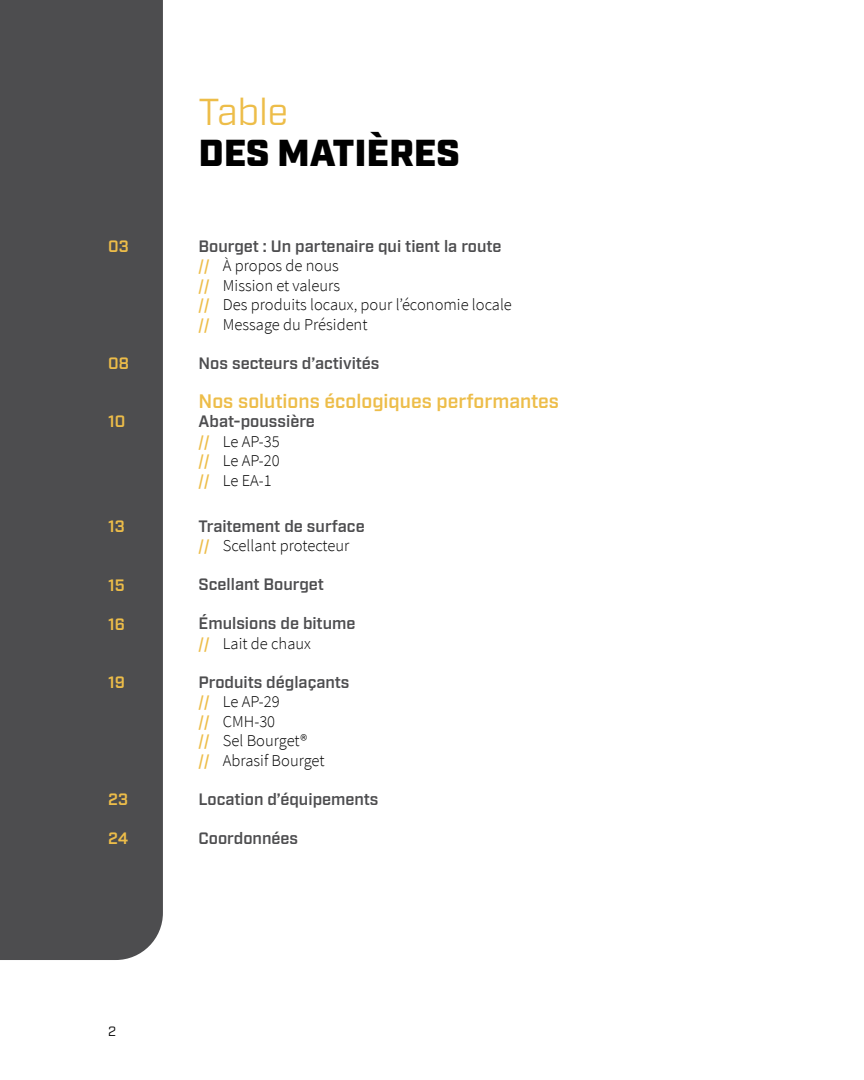
<style>
.page{position:relative;width:864px;height:1080px;background:#fff}
.page>*{position:absolute;margin:0;border:0;box-sizing:border-box;transform-origin:0 0}
.t1{font:900 37.5px "Industry";letter-spacing:.01em;color:#000}
.t2{font:37.5px "Industry";color:#edbd49}
.t3{font:600 19.5px "Industry";color:#edbd49}
.t4{font:300 16.5px/19.5px "Source Sans Pro";color:#000}
.t5{font:600 16.5px "Industry";color:#4d4d4f}
.t6{font:600 16.5px "Industry";color:#edbd49}
.t7{font:13.5px "Industry";color:#000}
.s1{font-weight:700;color:#edbd49}
.s2{font-family:"Source Sans Pro";font-weight:400;color:#fff}
</style>
<div class="page">
<div style="left:0;top:0;width:163px;height:960px;background:#4d4d4f"></div>
<p class="t6" style="left:108px;top:236px;width:22px">03</p>
<p class="t6" style="left:108px;top:353px;width:22px">08</p>
<p class="t6" style="left:108px;top:412px;width:19px">10</p>
<p class="t6" style="left:108px;top:517px;width:18px">13</p>
<p class="t6" style="left:108px;top:575px;width:18px">15</p>
<p class="t6" style="left:108px;top:614px;width:18px">16</p>
<p class="t6" style="left:108px;top:673px;width:18px">19</p>
<p class="t6" style="left:108px;top:790px;width:21px">23</p>
<p class="t6" style="left:108px;top:829px;width:21px">24</p>
<h1 class="t2" style="left:199px;top:90px;width:91px">Table</h1>
<h1 class="t1" style="left:199px;top:130px;width:263px">DES MATIÈRES</h1>
<p class="t5" style="left:199px;top:236px;width:304px">Bourget : Un partenaire qui tient la route</p>
<p class="t4" style="left:199px;top:256px;width:315px"><span class="s1">//</span> À propos de nous<br><span class="s1">//</span> Mission et valeurs<br><span class="s1">//</span> Des produits locaux, pour l’économie locale <span class="s1">//</span> Message du Président</p>
<p class="t5" style="left:199px;top:353px;width:182px">Nos secteurs d’activités</p>
<p class="t3" style="left:199px;top:390px;width:362px">Nos solutions écologiques performantes</p>
<p class="t5" style="left:199px;top:412px;width:118px">Abat-poussière</p>
<p class="t4" style="left:199px;top:432px;width:83px;text-align:justify"><span class="s1">//</span> Le AP-35 <span class="s1">//</span> Le AP-20 <span class="s1">//</span> Le EA-1</p>
<p class="t5" style="left:199px;top:516px;width:168px">Traitement de surface</p>
<p class="t4" style="left:199px;top:536px;width:152px"><span class="s1">//</span> Scellant protecteur</p>
<p class="t5" style="left:199px;top:575px;width:127px">Scellant Bourget</p>
<p class="t5" style="left:199px;top:614px;width:158px">Émulsions de bitume</p>
<p class="t4" style="left:199px;top:633px;width:114px"><span class="s1">//</span> Lait de chaux</p>
<p class="t5" style="left:199px;top:672px;width:152px">Produits déglaçants</p>
<p class="t4" style="left:199px;top:692px;width:128px"><span class="s1">//</span> Le AP-29<br><span class="s1">//</span> CMH-30<br><span class="s1">//</span> Sel Bourget®<br><span class="s1">//</span> Abrasif Bourget</p>
<p class="t5" style="left:199px;top:789px;width:182px">Location d’équipements</p>
<p class="t5" style="left:199px;top:828px;width:147px">Coordonnées<span class="s2">1-6646</span></p>
<p class="t7" style="left:108px;top:1023px;width:10px">2</p>
</div>
